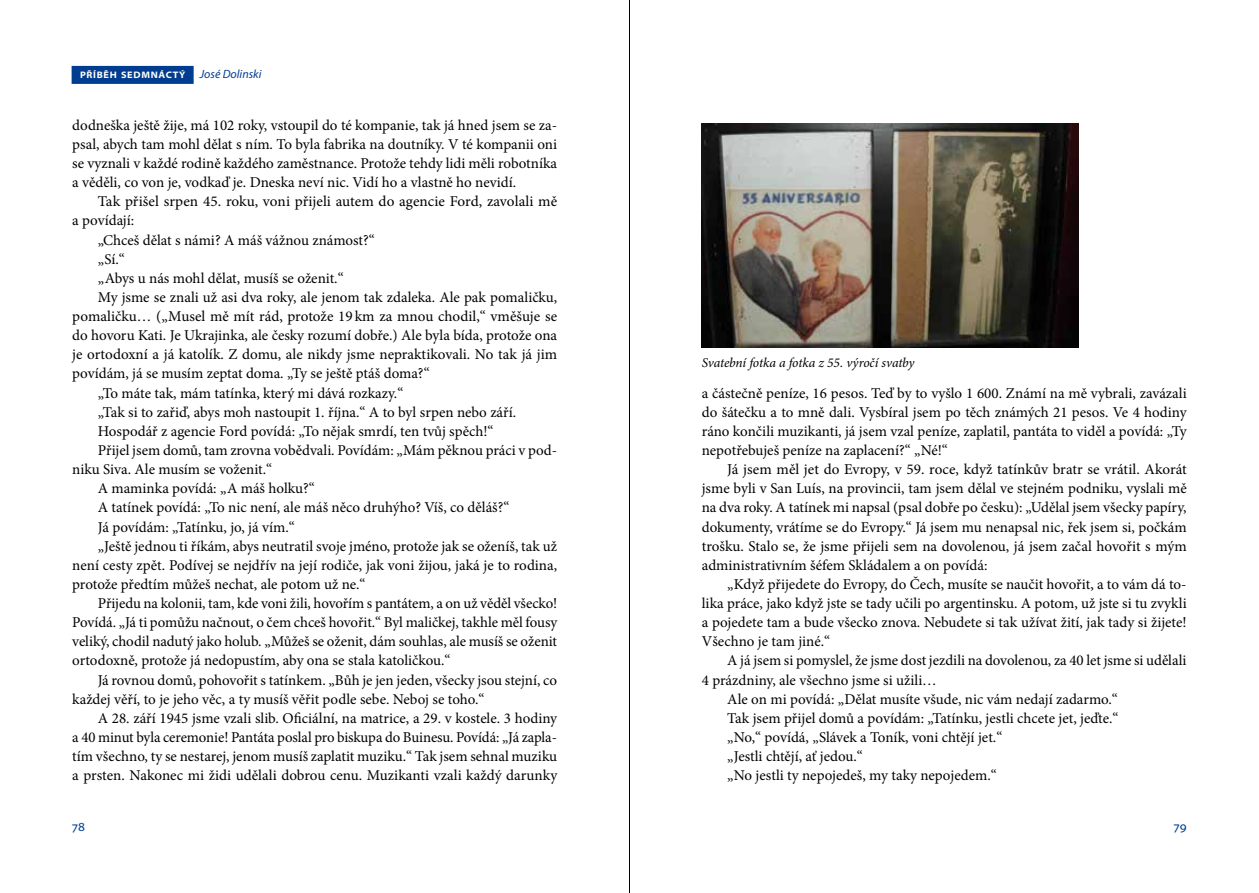
<style>
.page{position:relative;width:1259px;height:893px;background:#fff}
.page>*{position:absolute;margin:0;border:0;box-sizing:border-box;transform-origin:0 0}
.t1{font:15px/19.2px "Minion Pro";color:#000;text-align:justify}
.t2{font:italic 13.5px "Minion Pro";letter-spacing:-.01em;color:#000}
.t3{font:13.5px "Myriad Pro";color:#003d90}
.t4{font:700 semi-expanded 9.45px "Myriad Pro";letter-spacing:.07em;color:#fff}
.s1{font-weight:400;font-style:italic;font-stretch:normal;font-size:12px;color:#003d90}
</style>
<div class="page">
<hr style="left:629px;top:0;width:1px;height:893px;background:#000">
<div style="left:72px;top:66px;width:122px;height:18px;background:#003d90"></div>
<img style="left:702px;top:123px;width:376px;height:225px">
<p class="t4" style="left:80px;top:69px;width:183px">PŘÍBĚH SEDMNÁCTÝ <span class="s1">José Dolinski</span></p>
<p class="t1" style="left:72px;top:115px;width:486px">dodneška ještě žije, má 102 roky, vstoupil do té kompanie, tak já hned jsem se za&shy;psal, abych tam mohl dělat s ním. To byla fabrika na doutníky. V té kompanii oni se vyznali v každé rodině každého zaměstnance. Protože tehdy lidi měli robotníka a věděli, co von je, vodkaď je. Dneska neví nic. Vidí ho a vlastně ho nevidí.</p>
<p class="t1" style="left:98px;top:192px;width:461px">Tak přišel srpen 45. roku, voni přijeli autem do agencie Ford, zavolali mě</p>
<p class="t1" style="left:72px;top:211px;width:63px">a povídají:</p>
<p class="t1" style="left:98px;top:230px;width:279px">„Chceš dělat s námi? A máš vážnou známost?“</p>
<p class="t1" style="left:98px;top:249px;width:28px">„Sí.“</p>
<p class="t1" style="left:98px;top:268px;width:247px">„Abys u nás mohl dělat, musíš se oženit.“</p>
<p class="t1" style="left:98px;top:288px;width:461px">My jsme se znali už asi dva roky, ale jenom tak zdaleka. Ale pak pomaličku,</p>
<p class="t1" style="left:72px;top:307px;width:486px">pomaličku… („Musel mě mít rád, protože 19 km za mnou chodil,“ vměšuje se</p>
<p class="t1" style="left:72px;top:326px;width:486px">do hovoru Kati. Je Ukrajinka, ale česky rozumí dobře.) Ale byla bída, protože ona</p>
<p class="t1" style="left:72px;top:345px;width:486px">je ortodoxní a já katolík. Z domu, ale nikdy jsme nepraktikovali. No tak já jim</p>
<p class="t1" style="left:72px;top:364px;width:359px">povídám, já se musím zeptat doma. „Ty se ještě ptáš doma?“</p>
<p class="t1" style="left:98px;top:383px;width:307px">„To máte tak, mám tatínka, který mi dává rozkazy.“</p>
<p class="t1" style="left:98px;top:402px;width:420px">„Tak si to zařiď, abys moh nastoupit 1. října.“ A to byl srpen nebo září.</p>
<p class="t1" style="left:98px;top:422px;width:397px">Hospodář z agencie Ford povídá: „To nějak smrdí, ten tvůj spěch!“</p>
<p class="t1" style="left:98px;top:441px;width:461px">Přijel jsem domů, tam zrovna vobědvali. Povídám: „Mám pěknou práci v pod-</p>
<p class="t1" style="left:72px;top:460px;width:201px">niku Siva. Ale musím se voženit.“</p>
<p class="t1" style="left:98px;top:479px;width:218px">A maminka povídá: „A máš holku?“</p>
<p class="t1" style="left:98px;top:498px;width:413px">A tatínek povídá: „To nic není, ale máš něco druhýho? Víš, co děláš?“</p>
<p class="t1" style="left:98px;top:517px;width:199px">Já povídám: „Tatínku, jo, já vím.“</p>
<p class="t1" style="left:98px;top:536px;width:461px">„Ještě jednou ti říkám, abys neutratil svoje jméno, protože jak se oženíš, tak už</p>
<p class="t1" style="left:72px;top:555px;width:486px">není cesty zpět. Podívej se nejdřív na její rodiče, jak voni žijou, jaká je to rodina,</p>
<p class="t1" style="left:72px;top:575px;width:295px">protože předtím můžeš nechat, ale potom už ne.“</p>
<p class="t1" style="left:98px;top:594px;width:461px">Přijedu na kolonii, tam, kde voni žili, hovořím s pantátem, a on už věděl všecko!</p>
<p class="t1" style="left:72px;top:613px;width:486px">Povídá. „Já ti pomůžu načnout, o čem chceš hovořit.“ Byl maličkej, takhle měl fousy</p>
<p class="t1" style="left:72px;top:632px;width:486px">veliký, chodil nadutý jako holub. „Můžeš se oženit, dám souhlas, ale musíš se oženit</p>
<p class="t1" style="left:72px;top:651px;width:380px">ortodoxně, protože já nedopustím, aby ona se stala katoličkou.“</p>
<p class="t1" style="left:98px;top:670px;width:461px">Já rovnou domů, pohovořit s tatínkem. „Bůh je jen jeden, všecky jsou stejní, co</p>
<p class="t1" style="left:72px;top:689px;width:414px">každej věří, to je jeho věc, a ty musíš věřit podle sebe. Neboj se toho.“</p>
<p class="t1" style="left:98px;top:709px;width:461px">A 28. září 1945 jsme vzali slib. Oficiální, na matrice, a 29. v kostele. 3 hodiny</p>
<p class="t1" style="left:72px;top:728px;width:486px">a 40 minut byla ceremonie! Pantáta poslal pro biskupa do Buinesu. Povídá: „Já zapla-</p>
<p class="t1" style="left:72px;top:747px;width:486px">tím všechno, ty se nestarej, jenom musíš zaplatit muziku.“ Tak jsem sehnal muziku</p>
<p class="t1" style="left:72px;top:766px;width:486px">a prsten. Nakonec mi židi udělali dobrou cenu. Muzikanti vzali každý darunky</p>
<p class="t2" style="left:702px;top:353px;width:214px">Svatební fotka a fotka z 55. výročí svatby</p>
<p class="t1" style="left:702px;top:383px;width:486px">a částečně peníze, 16 pesos. Teď by to vyšlo 1 600. Známí na mě vybrali, zavázali do šátečku a to mně dali. Vysbíral jsem po těch známých 21 pesos. Ve 4 hodiny ráno končili muzikanti, já jsem vzal peníze, zaplatil, pantáta to viděl a povídá: „Ty nepotřebuješ peníze na zaplacení?“ „Né!“</p>
<p class="t1" style="left:702px;top:460px;width:486px;text-indent:26px">Já jsem měl jet do Evropy, v 59. roce, když tatínkův bratr se vrátil. Akorát jsme byli v San Luís, na provincii, tam jsem dělal ve stejném podniku, vyslali mě na dva roky. A tatínek mi napsal (psal dobře po česku): „Udělal jsem všecky papíry, dokumenty, vrátíme se do Evropy.“ Já jsem mu nenapsal nic, řek jsem si, počkám trošku. Stalo se, že jsme přijeli sem na dovolenou, já jsem začal hovořit s mým administrativním šéfem Skládalem a on povídá:</p>
<p class="t1" style="left:702px;top:575px;width:486px;text-indent:26px">„Když přijedete do Evropy, do Čech, musíte se naučit hovořit, a to vám dá to&shy;lika práce, jako když jste se tady učili po argentinsku. A potom, už jste si tu zvykli a pojedete tam a bude všecko znova. Nebudete si tak užívat žití, jak tady si žijete!<br>Všechno je tam jiné.“</p>
<p class="t1" style="left:727px;top:651px;width:460px">A já jsem si pomyslel, že jsme dost jezdili na dovolenou, za 40 let jsme si udělali</p>
<p class="t1" style="left:702px;top:670px;width:236px">4 prázdniny, ale všechno jsme si užili…</p>
<p class="t1" style="left:727px;top:689px;width:392px">Ale on mi povídá: „Dělat musíte všude, nic vám nedají zadarmo.“</p>
<p class="t1" style="left:727px;top:709px;width:392px">Tak jsem přijel domů a povídám: „Tatínku, jestli chcete jet, jeďte.“</p>
<p class="t1" style="left:727px;top:728px;width:276px">„No,“ povídá, „Slávek a Toník, voni chtějí jet.“</p>
<p class="t1" style="left:727px;top:747px;width:137px">„Jestli chtějí, ať jedou.“</p>
<p class="t1" style="left:727px;top:766px;width:271px">„No jestli ty nepojedeš, my taky nepojedem.“</p>
<p class="t3" style="left:72px;top:818px;width:14px">78</p>
<p class="t3" style="left:1174px;top:818px;width:14px">79</p>
</div>
